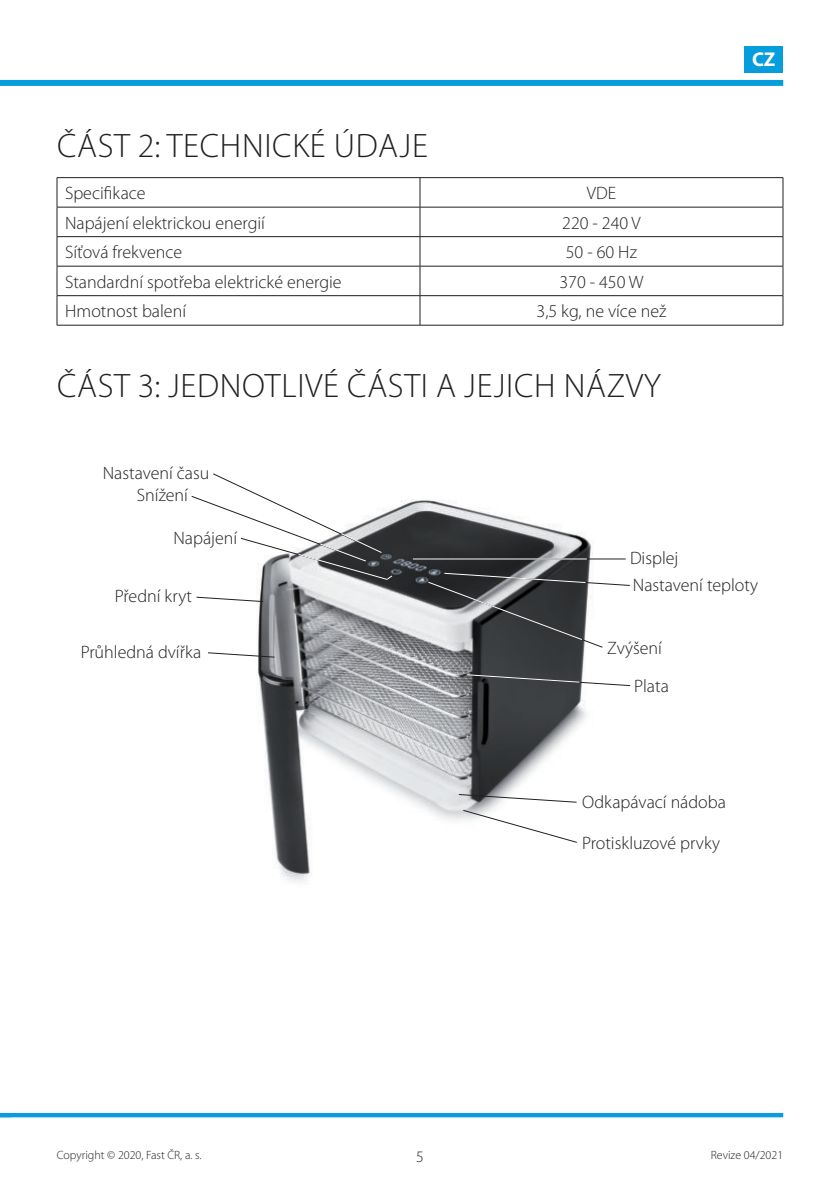
<style>
.page{position:relative;width:840px;height:1191px;background:#fff}
.page>*{position:absolute;margin:0;border:0;box-sizing:border-box;transform-origin:0 0}
.t1{font:300 34px "Myriad Pro";letter-spacing:.02em;color:#231f20}
.t2{font:700 20px "Myriad Pro";color:#fff}
.t3{font:300 18px/27px "Myriad Pro";color:#231f20}
.t4{font:300 16px "Myriad Pro";color:#231f20}
.t5{font:300 12px "Myriad Pro";color:#231f20}
</style>
<div class="page">
<div style="left:0;top:80px;width:782px;height:6px;background:#069ddc"></div>
<div style="left:744px;top:46px;width:38px;height:26px;background:#069ddc"></div>
<hr style="left:0;top:1113px;width:782px;height:4px;background:#069ddc">
<hr style="left:57px;top:177px;width:363px;height:1px;background:#231f20">
<hr style="left:420px;top:177px;width:362px;height:1px;background:#231f20">
<hr style="left:57px;top:207px;width:363px;height:1px;background:#231f20">
<hr style="left:420px;top:207px;width:362px;height:1px;background:#231f20">
<hr style="left:57px;top:236px;width:363px;height:1px;background:#231f20">
<hr style="left:420px;top:236px;width:362px;height:1px;background:#231f20">
<hr style="left:57px;top:266px;width:363px;height:1px;background:#231f20">
<hr style="left:420px;top:266px;width:362px;height:1px;background:#231f20">
<hr style="left:57px;top:295px;width:363px;height:1px;background:#231f20">
<svg style="left:57px;top:178px;width:1px;height:147px"></svg>
<hr style="left:420px;top:295px;width:362px;height:1px;background:#231f20">
<svg style="left:419px;top:178px;width:1px;height:147px"></svg>
<svg style="left:782px;top:178px;width:1px;height:147px"></svg>
<hr style="left:57px;top:325px;width:363px;height:1px;background:#231f20">
<hr style="left:420px;top:325px;width:362px;height:1px;background:#231f20">
<img style="left:256px;top:499px;width:352px;height:383px">
<hr style="left:412px;top:558px;width:213px;height:1px;background:#231f20">
<hr style="left:412px;top:558px;width:174px;height:1px;background:#fff">
<svg style="left:427px;top:573px;width:203px;height:75px"></svg>
<svg style="left:462px;top:674px;width:168px;height:12px"></svg>
<svg style="left:458px;top:794px;width:118px;height:8px"></svg>
<svg style="left:462px;top:809px;width:115px;height:34px"></svg>
<svg style="left:208px;top:652px;width:67px;height:5px"></svg>
<svg style="left:196px;top:596px;width:67px;height:6px"></svg>
<svg style="left:191px;top:473px;width:201px;height:107px"></svg>
<h1 class="t1" style="left:57px;top:129px;width:372px">ČÁST 2: TECHNICKÉ ÚDAJE</h1>
<p class="t3" style="left:65px;top:180px;width:82px">Specifikace</p>
<p class="t3" style="left:586px;top:180px;width:31px">VDE</p>
<p class="t3" style="left:65px;top:210px;width:201px">Napájení elektrickou energií</p>
<p class="t3" style="left:562px;top:210px;width:80px">220 - 240 V</p>
<p class="t3" style="left:65px;top:239px;width:119px">Síťová frekvence</p>
<p class="t3" style="left:565px;top:239px;width:73px">50 - 60 Hz</p>
<p class="t3" style="left:65px;top:269px;width:278px">Standardní spotřeba elektrické energie</p>
<p class="t3" style="left:559px;top:269px;width:86px">370 - 450 W</p>
<p class="t3" style="left:65px;top:298px;width:122px">Hmotnost balení</p>
<p class="t3" style="left:536px;top:298px;width:131px">3,5 kg, ne více než</p>
<h1 class="t1" style="left:57px;top:369px;width:605px">ČÁST 3: JEDNOTLIVÉ ČÁSTI A JEJICH NÁZVY</h1>
<p class="t3" style="left:103px;top:459px;width:108px">Nastavení času</p>
<p class="t3" style="left:137px;top:482px;width:53px">Snížení</p>
<p class="t3" style="left:173px;top:525px;width:65px">Napájení</p>
<p class="t2" style="left:751px;top:48px;width:25px">CZ</p>
<p class="t3" style="left:115px;top:582px;width:78px">Přední kryt</p>
<p class="t3" style="left:81px;top:638px;width:122px">Průhledná dvířka</p>
<p class="t3" style="left:629px;top:545px;width:130px">Displej<br>Nastavení teploty</p>
<p class="t3" style="left:634px;top:629px;width:36px;line-height:38px;text-indent:-27px">Zvýšení<br>Plata</p>
<p class="t3" style="left:582px;top:789px;width:145px">Odkapávací nádoba</p>
<p class="t3" style="left:581px;top:830px;width:139px">Protiskluzové prvky</p>
<p class="t5" style="left:57px;top:1149px;width:146px">Copyright © 2020, Fast ČR, a. s.</p>
<p class="t5" style="left:710px;top:1149px;width:74px">Revize 04/2021</p>
<p class="t4" style="left:416px;top:1148px;width:9px">5</p>
</div>
